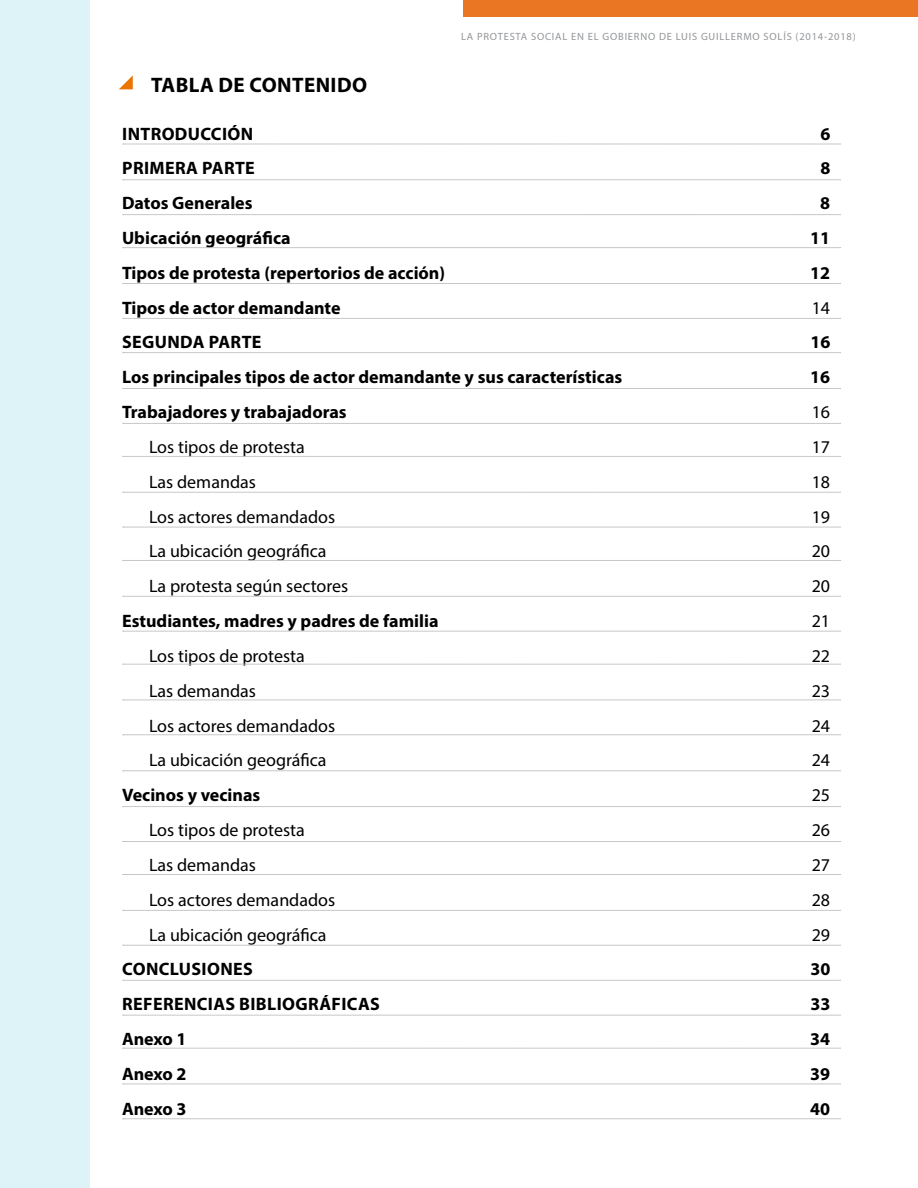
<style>
.page{position:relative;width:918px;height:1188px;background:#fff}
.page>*{position:absolute;margin:0;border:0;box-sizing:border-box;transform-origin:0 0}
.t1{font:700 21px "Myriad Pro";letter-spacing:.02em;color:#000}
.t2{font:18px "Myriad Pro";color:#000}
.t3{font:700 18px "Myriad Pro";color:#000}
.t4{font:700 18px "Myriad Pro";letter-spacing:.02em;color:#000}
.t5{font:10.5px "Myriad Pro";letter-spacing:.075em;color:#939598}
</style>
<div class="page">
<div style="left:463px;top:0;width:455px;height:17px;background:#ea7624"></div>
<svg style="left:119px;top:75px;width:14px;height:14px"></svg>
<div style="left:0;top:0;width:89px;height:1188px;background:#def3f7"></div>
<svg style="left:123px;top:144px;width:718px;height:1px"></svg>
<svg style="left:123px;top:352px;width:718px;height:1px"></svg>
<svg style="left:123px;top:560px;width:718px;height:1px"></svg>
<svg style="left:123px;top:771px;width:718px;height:1px"></svg>
<svg style="left:123px;top:247px;width:718px;height:1px"></svg>
<svg style="left:123px;top:456px;width:718px;height:1px"></svg>
<svg style="left:123px;top:664px;width:718px;height:1px"></svg>
<svg style="left:123px;top:874px;width:718px;height:1px"></svg>
<svg style="left:123px;top:1048px;width:718px;height:1px"></svg>
<svg style="left:123px;top:180px;width:718px;height:1px"></svg>
<svg style="left:123px;top:388px;width:718px;height:1px"></svg>
<svg style="left:123px;top:596px;width:718px;height:1px"></svg>
<svg style="left:123px;top:806px;width:718px;height:1px"></svg>
<svg style="left:123px;top:980px;width:718px;height:1px"></svg>
<svg style="left:123px;top:283px;width:718px;height:1px"></svg>
<svg style="left:123px;top:492px;width:718px;height:1px"></svg>
<svg style="left:123px;top:700px;width:718px;height:1px"></svg>
<svg style="left:123px;top:910px;width:718px;height:1px"></svg>
<svg style="left:123px;top:1084px;width:718px;height:1px"></svg>
<svg style="left:123px;top:214px;width:718px;height:1px"></svg>
<svg style="left:123px;top:423px;width:718px;height:1px"></svg>
<svg style="left:123px;top:631px;width:718px;height:1px"></svg>
<svg style="left:123px;top:841px;width:718px;height:1px"></svg>
<svg style="left:123px;top:1015px;width:718px;height:1px"></svg>
<svg style="left:123px;top:318px;width:718px;height:1px"></svg>
<svg style="left:123px;top:527px;width:718px;height:1px"></svg>
<svg style="left:123px;top:735px;width:718px;height:1px"></svg>
<svg style="left:123px;top:945px;width:718px;height:1px"></svg>
<svg style="left:123px;top:1119px;width:718px;height:1px"></svg>
<p class="t5" style="left:461px;top:30px;width:396px">LA PROTESTA SOCIAL EN EL GOBIERNO DE LUIS GUILLERMO SOLÍS (2014-2018)</p>
<p class="t1" style="left:151px;top:71px;width:217px">TABLA DE CONTENIDO</p>
<p class="t4" style="left:122px;top:122px;width:133px">INTRODUCCIÓN</p>
<p class="t3" style="left:820px;top:122px;width:11px">6</p>
<p class="t4" style="left:122px;top:157px;width:134px">PRIMERA PARTE</p>
<p class="t3" style="left:820px;top:157px;width:11px">8</p>
<p class="t3" style="left:122px;top:191px;width:132px">Datos Generales</p>
<p class="t3" style="left:820px;top:191px;width:11px">8</p>
<p class="t3" style="left:122px;top:226px;width:170px">Ubicación geográfica</p>
<p class="t3" style="left:810px;top:226px;width:21px">11</p>
<p class="t3" style="left:122px;top:261px;width:325px">Tipos de protesta (repertorios de acción)</p>
<p class="t3" style="left:810px;top:261px;width:21px">12</p>
<p class="t3" style="left:122px;top:296px;width:220px">Tipos de actor demandante</p>
<p class="t2" style="left:812px;top:297px;width:20px">14</p>
<p class="t4" style="left:122px;top:331px;width:141px">SEGUNDA PARTE</p>
<p class="t3" style="left:810px;top:331px;width:21px">16</p>
<p class="t3" style="left:122px;top:366px;width:502px">Los principales tipos de actor demandante y sus características</p>
<p class="t3" style="left:810px;top:366px;width:21px">16</p>
<p class="t3" style="left:122px;top:400px;width:226px">Trabajadores y trabajadoras</p>
<p class="t2" style="left:812px;top:401px;width:20px">16</p>
<p class="t2" style="left:149px;top:436px;width:157px">Los tipos de protesta</p>
<p class="t2" style="left:812px;top:436px;width:20px">17</p>
<p class="t2" style="left:149px;top:471px;width:108px">Las demandas</p>
<p class="t2" style="left:812px;top:471px;width:20px">18</p>
<p class="t2" style="left:149px;top:505px;width:188px">Los actores demandados</p>
<p class="t2" style="left:812px;top:505px;width:20px">19</p>
<p class="t2" style="left:149px;top:540px;width:179px">La ubicación geográfica</p>
<p class="t2" style="left:812px;top:540px;width:20px">20</p>
<p class="t2" style="left:149px;top:575px;width:201px">La protesta según sectores</p>
<p class="t2" style="left:812px;top:575px;width:20px">20</p>
<p class="t3" style="left:122px;top:609px;width:318px">Estudiantes, madres y padres de familia</p>
<p class="t2" style="left:812px;top:610px;width:20px">21</p>
<p class="t2" style="left:149px;top:645px;width:157px">Los tipos de protesta</p>
<p class="t2" style="left:812px;top:645px;width:20px">22</p>
<p class="t2" style="left:149px;top:680px;width:108px">Las demandas</p>
<p class="t2" style="left:812px;top:680px;width:20px">23</p>
<p class="t2" style="left:149px;top:714px;width:188px">Los actores demandados</p>
<p class="t2" style="left:812px;top:714px;width:20px">24</p>
<p class="t2" style="left:149px;top:749px;width:179px">La ubicación geográfica</p>
<p class="t2" style="left:812px;top:749px;width:20px">24</p>
<p class="t3" style="left:122px;top:783px;width:140px">Vecinos y vecinas</p>
<p class="t2" style="left:812px;top:784px;width:20px">25</p>
<p class="t2" style="left:149px;top:819px;width:157px">Los tipos de protesta</p>
<p class="t2" style="left:812px;top:819px;width:20px">26</p>
<p class="t2" style="left:149px;top:854px;width:108px">Las demandas</p>
<p class="t2" style="left:812px;top:854px;width:20px">27</p>
<p class="t2" style="left:149px;top:889px;width:188px">Los actores demandados</p>
<p class="t2" style="left:812px;top:889px;width:20px">28</p>
<p class="t2" style="left:149px;top:923px;width:179px">La ubicación geográfica</p>
<p class="t2" style="left:812px;top:923px;width:20px">29</p>
<p class="t4" style="left:122px;top:958px;width:132px">CONCLUSIONES</p>
<p class="t3" style="left:810px;top:958px;width:21px">30</p>
<p class="t4" style="left:122px;top:992px;width:259px">REFERENCIAS BIBLIOGRÁFICAS</p>
<p class="t3" style="left:810px;top:992px;width:21px">33</p>
<p class="t3" style="left:122px;top:1027px;width:66px">Anexo 1</p>
<p class="t3" style="left:810px;top:1027px;width:21px">34</p>
<p class="t3" style="left:122px;top:1062px;width:66px">Anexo 2</p>
<p class="t3" style="left:810px;top:1062px;width:21px">39</p>
<p class="t3" style="left:122px;top:1097px;width:66px">Anexo 3</p>
<p class="t3" style="left:810px;top:1097px;width:21px">40</p>
</div>
